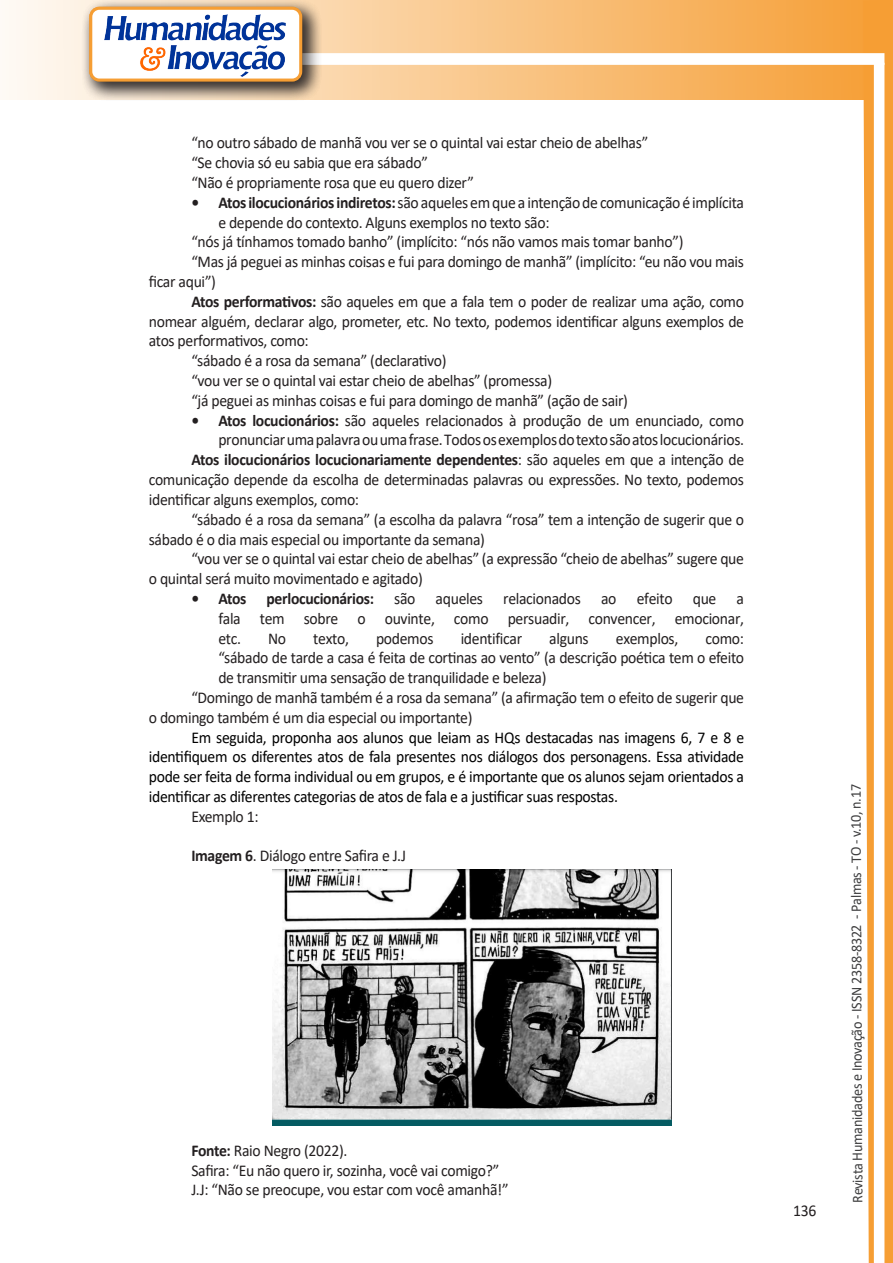
<style>
.page{position:relative;width:893px;height:1263px;background:#fff}
.page>*{position:absolute;margin:0;border:0;box-sizing:border-box;transform-origin:0 0}
.texto{font:16.5px/19.8px "Calibri";letter-spacing:-.02em;color:#231f20;scale:.95 1}
.texto-2{font:16.5px/19.8px "Calibri";letter-spacing:-.02em;color:#000;text-align:justify;scale:.95 1}
.t1{font:15px "Calibri";letter-spacing:-.025em;color:#3e3e3f;scale:.95 1}
.s1{font-weight:700}
</style>
<div class="page">
<svg style="left:5px;top:0;width:858px;height:100px;background:#f9c484"></svg>
<div style="left:302px;top:53px;width:582px;height:12px;background:#fff;border:2px solid #fff"></div>
<svg style="left:863px;top:0;width:30px;height:1263px"></svg>
<div style="left:81px;top:0;width:241px;height:102px;background:#231f20;opacity:.75"></div>
<div style="left:91px;top:8px;width:210px;height:72px;background:#fff;border-radius:9px"></div>
<img style="left:104px;top:14px;width:181px;height:62px">
<div style="left:89px;top:7px;width:213px;height:75px;border:3px solid #f69e34;border-radius:9px"></div>
<img style="left:273px;top:869px;width:398px;height:256px">
<p class="texto" style="left:191px;top:133px;width:482px">“no outro sábado de manhã vou ver se o quintal vai estar cheio de abelhas”</p>
<p class="texto" style="left:191px;top:152px;width:250px">“Se chovia só eu sabia que era sábado”</p>
<p class="texto" style="left:191px;top:172px;width:299px">“Não é propriamente rosa que eu quero dizer”</p>
<p class="texto" style="left:218px;top:192px;width:555px;text-indent:-27px"><span class="s1">• Atos ilocucionários indiretos:</span> são aqueles em que a intenção de comunicação é implícita e depende do contexto. Alguns exemplos no texto são:</p>
<p class="texto" style="left:191px;top:232px;width:519px">“nós já tínhamos tomado banho” (implícito: “nós não vamos mais tomar banho”)</p>
<p class="texto" style="left:149px;top:251px;width:628px;text-indent:43px">“Mas já peguei as minhas coisas e fui para domingo de manhã” (implícito: “eu não vou mais ficar aqui”)</p>
<p class="texto" style="left:149px;top:291px;width:628px;text-align:justify;text-indent:43px"><span class="s1">Atos performativos:</span> são aqueles em que a fala tem o poder de realizar uma ação, como nomear alguém, declarar algo, prometer, etc. No texto, podemos identificar alguns exemplos de atos performativos, como:</p>
<p class="texto" style="left:191px;top:350px;width:270px">“sábado é a rosa da semana” (declarativo)</p>
<p class="texto" style="left:191px;top:370px;width:381px">“vou ver se o quintal vai estar cheio de abelhas” (promessa)</p>
<p class="texto" style="left:191px;top:390px;width:461px">“já peguei as minhas coisas e fui para domingo de manhã” (ação de sair)</p>
<p class="texto" style="left:191px;top:410px;width:583px;text-align:right"><span class="s1">• Atos locucionários:</span> são aqueles relacionados à produção de um enunciado, como pronunciar uma palavra ou uma frase. Todos os exemplos do texto são atos locucionários.</p>
<p class="texto" style="left:149px;top:449px;width:628px;text-align:justify;text-indent:43px"><span class="s1">Atos ilocucionários locucionariamente dependentes</span>: são aqueles em que a intenção de comunicação depende da escolha de determinadas palavras ou expressões. No texto, podemos identificar alguns exemplos, como:</p>
<p class="texto" style="left:149px;top:509px;width:628px;text-indent:43px">“sábado é a rosa da semana” (a escolha da palavra “rosa” tem a intenção de sugerir que o sábado é o dia mais especial ou importante da semana)</p>
<p class="texto" style="left:149px;top:548px;width:628px;text-indent:43px">“vou ver se o quintal vai estar cheio de abelhas” (a expressão “cheio de abelhas” sugere que o quintal será muito movimentado e agitado)</p>
<p class="texto" style="left:218px;top:588px;width:555px;text-align:justify;text-indent:-27px"><span class="s1">• Atos perlocucionários:</span> são aqueles relacionados ao efeito que a fala tem sobre o ouvinte, como persuadir, convencer, emocionar, etc.</p>
<p class="texto" style="left:268px;top:628px;width:21px">No</p>
<p class="texto" style="left:313px;top:628px;width:39px">texto,</p>
<p class="texto" style="left:376px;top:628px;width:62px">podemos</p>
<p class="texto" style="left:461px;top:628px;width:66px">identificar</p>
<p class="texto" style="left:549px;top:628px;width:43px">alguns</p>
<p class="texto" style="left:616px;top:628px;width:67px">exemplos,</p>
<p class="texto" style="left:218px;top:628px;width:555px;text-align:justify;text-indent:487px">como: “sábado de tarde a casa é feita de cortinas ao vento” (a descrição poética tem o efeito de transmitir uma sensação de tranquilidade e beleza)</p>
<p class="texto" style="left:149px;top:687px;width:628px;text-indent:43px">“Domingo de manhã também é a rosa da semana” (a afirmação tem o efeito de sugerir que o domingo também é um dia especial ou importante)</p>
<p class="texto-2" style="left:149px;top:727px;width:628px;text-indent:43px">Em seguida, proponha aos alunos que leiam as HQs destacadas nas imagens 6, 7 e 8 e identifiquem os diferentes atos de fala presentes nos diálogos dos personagens. Essa atividade pode ser feita de forma individual ou em grupos, e é importante que os alunos sejam orientados a identificar as diferentes categorias de atos de fala e a justificar suas respostas.</p>
<p class="texto" style="left:191px;top:806px;width:72px">Exemplo 1:</p>
<p class="texto" style="left:191px;top:845px;width:228px"><span class="s1">Imagem 6</span>. Diálogo entre Safira e J.J</p>
<p class="texto" style="left:191px;top:1140px;width:166px"><span class="s1">Fonte:</span> Raio Negro (2022).</p>
<p class="texto" style="left:191px;top:1160px;width:326px">Safira: “Eu não quero ir, sozinha, você vai comigo?”</p>
<p class="texto" style="left:191px;top:1179px;width:335px">J.J: “Não se preocupe, vou estar com você amanhã!”</p>
<p class="texto" style="left:793px;top:1200px;width:26px">136</p>
<p class="t1" style="left:846px;top:1203px;width:442px;rotate:-90deg">Revista Humanidades e Inovação - ISSN 2358-8322 - Palmas - TO - v.10, n.17</p>
</div>
